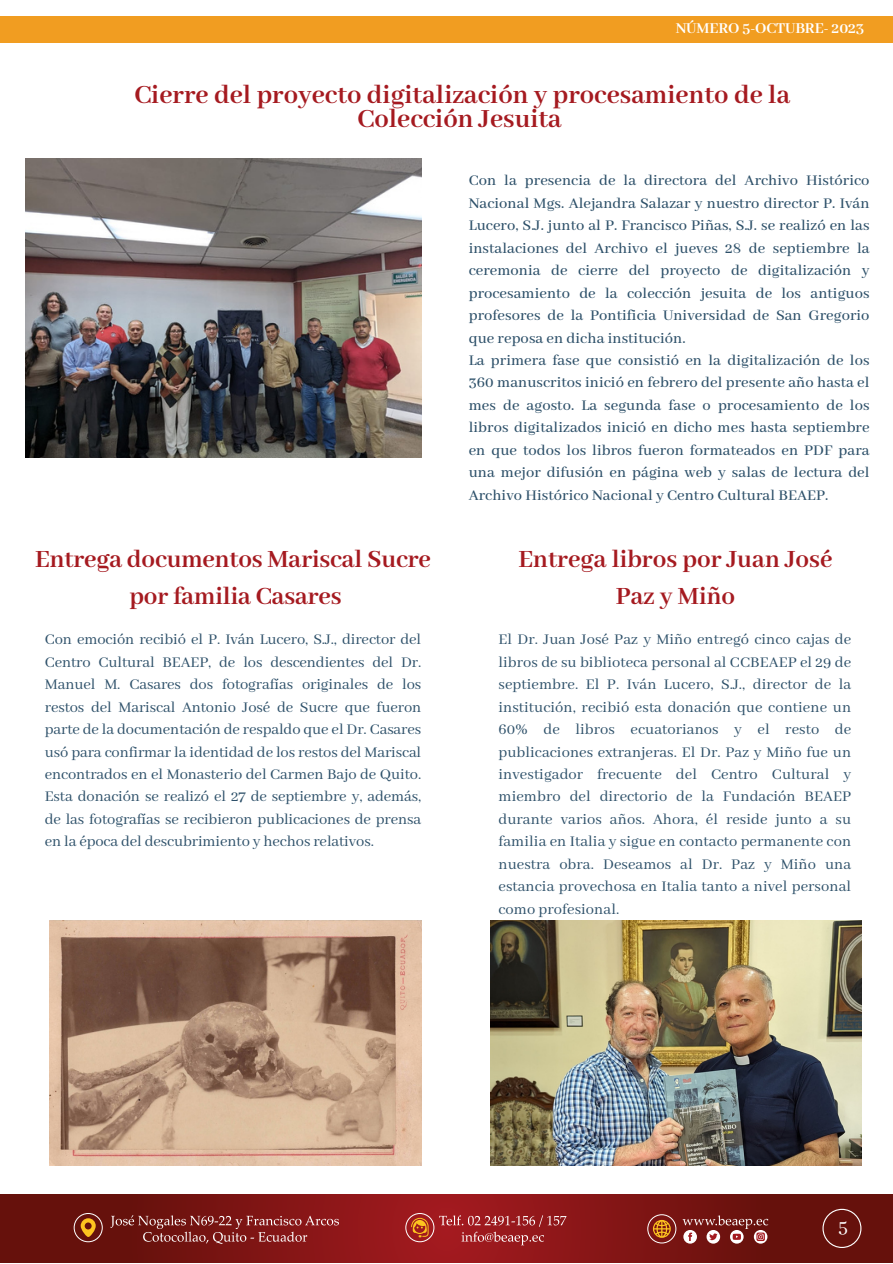
<style>
.page{position:relative;width:893px;height:1264px;background:#fff}
.page>*{position:absolute;margin:0;border:0;box-sizing:border-box;transform-origin:0 0}
.t1{font:700 28.5px/24.8px "Abhaya Libre";color:#a51a20;text-align:center}
.t2{font:700 27px/37px "Abhaya Libre";letter-spacing:-.005em;color:#a51a20;text-align:center}
.t3{font:21px "Abhaya Libre";color:#fff}
.t4{font:16.5px/22.5px "Abhaya Libre";color:#2d5069;text-align:justify}
.t5{font:500 16.5px/22.5px "Abhaya Libre";letter-spacing:.005em;color:#2d5069;text-align:justify}
.t6{font:700 16.5px "Abhaya Libre";letter-spacing:-.005em;color:#fff}
</style>
<div class="page">
<svg style="left:0;top:1194px;width:892px;height:68px;background:#7b1514"></svg>
<svg style="left:111px;top:1215px;width:228px;height:28px;background:#8b3331"></svg>
<svg style="left:439px;top:1215px;width:127px;height:30px;background:#a63438"></svg>
<div style="left:405px;top:1212px;width:29px;height:30px;border:1px solid #fff;border-radius:50%"></div>
<svg style="left:411px;top:1217px;width:17px;height:20px"></svg>
<div style="left:647px;top:1214px;width:29px;height:29px;border:1px solid #fff;border-radius:50%"></div>
<svg style="left:653px;top:1219px;width:17px;height:18px"></svg>
<div style="left:74px;top:1212px;width:29px;height:30px;border:1px solid #fff;border-radius:50%"></div>
<svg style="left:81px;top:1218px;width:15px;height:18px"></svg>
<div style="left:683px;top:1229px;width:14px;height:14px;background:#fff;border-radius:50%"></div>
<div style="left:730px;top:1229px;width:13px;height:14px;background:#fff;border-radius:50%"></div>
<div style="left:706px;top:1229px;width:14px;height:14px;background:#fff;border-radius:50%"></div>
<svg style="left:753px;top:1229px;width:14px;height:14px"></svg>
<svg style="left:682px;top:1215px;width:86px;height:25px;background:#924946"></svg>
<div style="left:822px;top:1208px;width:39px;height:39px;border:1px solid #fff;border-radius:50%"></div>
<div style="left:0;top:16px;width:892px;height:27px;background:#f19d21"></div>
<img style="left:490px;top:920px;width:371px;height:245px">
<img style="left:50px;top:920px;width:371px;height:245px">
<img style="left:26px;top:158px;width:395px;height:299px">
<p class="t6" style="left:675px;top:20px;width:190px">NÚMERO 5-OCTUBRE- 2023</p>
<p class="t1" style="left:134px;top:83px;width:657px">Cierre del proyecto digitalización y procesamiento de la<br>Colección Jesuita</p>
<p class="t2" style="left:35px;top:542px;width:397px">Entrega documentos Mariscal Sucre</p>
<p class="t2" style="left:129px;top:579px;width:214px">por familia Casares</p>
<p class="t4" style="left:45px;top:628px;width:378px">Con emoción recibió el P. Iván Lucero, S.J., director del Centro Cultural BEAEP, de los descendientes del Dr.<br>Manuel M. Casares dos fotografías originales de los restos del Mariscal Antonio José de Sucre que fueron parte de la documentación de respaldo que el Dr. Casares usó para confirmar la identidad de los restos del Mariscal encontrados en el Monasterio del Carmen Bajo de Quito.<br>Esta donación se realizó el 27 de septiembre y, además, de las fotografías se recibieron publicaciones de prensa en la época del descubrimiento y hechos relativos.</p>
<p class="t5" style="left:468px;top:170px;width:402px">Con la presencia de la directora del Archivo Histórico Nacional Mgs. Alejandra Salazar y nuestro director P. Iván Lucero, S.J. junto al P. Francisco Piñas, S.J. se realizó en las instalaciones del Archivo el jueves 28 de septiembre la ceremonia de cierre del proyecto de digitalización y procesamiento de la colección jesuita de los antiguos profesores de la Pontificia Universidad de San Gregorio que reposa en dicha institución.</p>
<p class="t5" style="left:468px;top:349px;width:402px">La primera fase que consistió en la digitalización de los 360 manuscritos inició en febrero del presente año hasta el mes de agosto. La segunda fase o procesamiento de los libros digitalizados inició en dicho mes hasta septiembre en que todos los libros fueron formateados en PDF para una mejor difusión en página web y salas de lectura del Archivo Histórico Nacional y Centro Cultural BEAEP.</p>
<p class="t2" style="left:518px;top:542px;width:315px">Entrega libros por Juan José<br>Paz y Miño</p>
<p class="t4" style="left:498px;top:628px;width:354px">El Dr. Juan José Paz y Miño entregó cinco cajas de libros de su biblioteca personal al CCBEAEP el 29 de septiembre. El P. Iván Lucero, S.J., director de la institución, recibió esta donación que contiene un 60% de libros ecuatorianos y el resto de publicaciones extranjeras. El Dr. Paz y Miño fue un investigador frecuente del Centro Cultural y miembro del directorio de la Fundación BEAEP durante varios años. Ahora, él reside junto a su familia en Italia y sigue en contacto permanente con nuestra obra. Deseamos al Dr. Paz y Miño una estancia provechosa en Italia tanto a nivel personal como profesional.</p>
<p class="t3" style="left:837px;top:1215px;width:11px">5</p>
</div>
